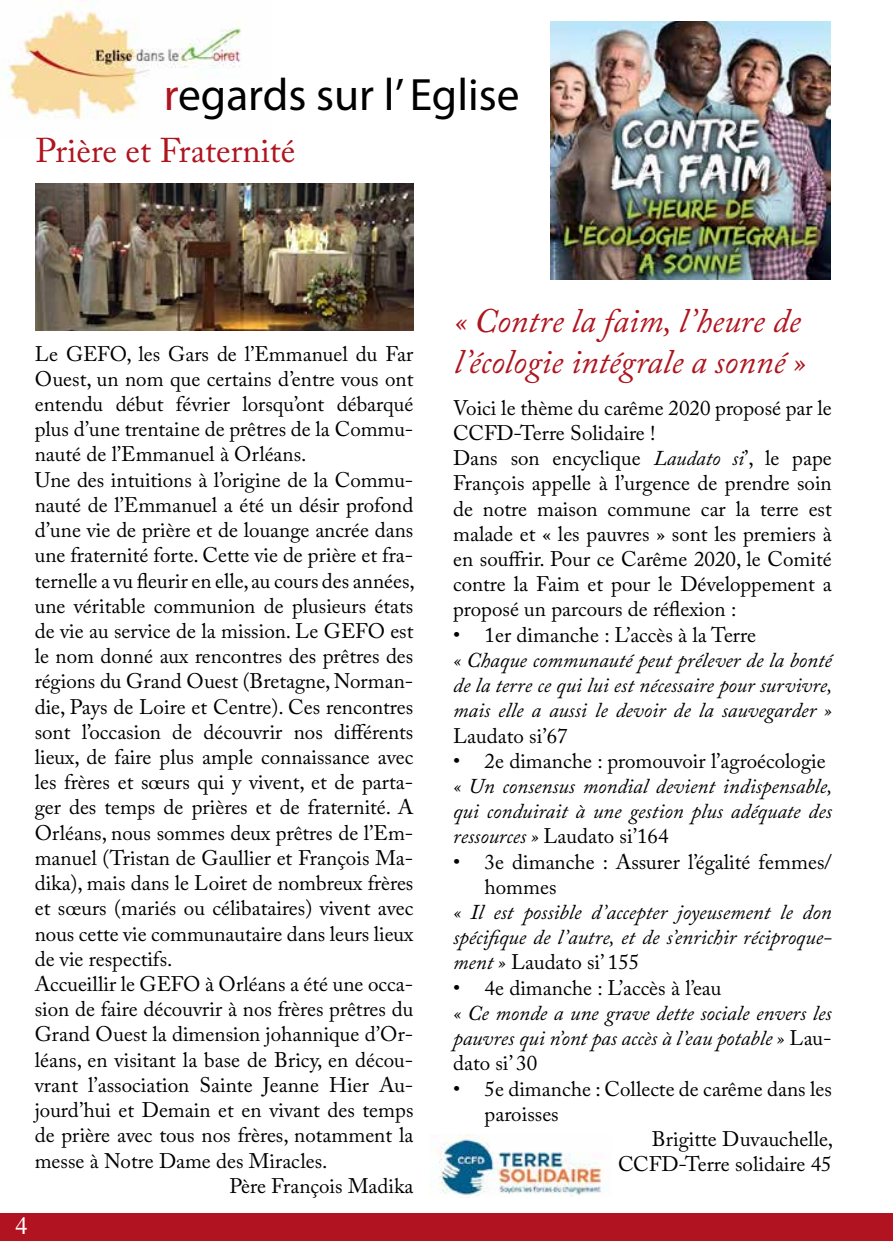
<style>
.page{position:relative;width:893px;height:1241px;background:#fff}
.page>*{position:absolute;margin:0;border:0;box-sizing:border-box;transform-origin:0 0}
.t1{font:45.5px "Myriad Pro";color:#000}
.t2{font:italic 34.12px/40.9px "Adobe Caslon Pro";color:#ae151f}
.t3{font:34.12px "Adobe Caslon Pro";color:#ae151f}
.t4{font:24.5px "Times New Roman";color:#fff}
.t5{font:21px/25.2px "Adobe Caslon Pro";color:#000}
.t6{font:italic 21px/25.2px "Adobe Caslon Pro";color:#000;text-align:justify}
.s1{color:#ae151f}
.s2{font-style:italic}
.s3{font-style:normal}
</style>
<div class="page">
<img style="left:4px;top:0;width:237px;height:119px">
<div style="left:0;top:1213px;width:893px;height:27px;background:#b21320"></div>
<img style="left:551px;top:22px;width:279px;height:258px">
<img style="left:429px;top:1134px;width:179px;height:62px">
<img style="left:35px;top:184px;width:379px;height:147px">
<h1 class="t1" style="left:164px;top:67px;width:357px"><span class="s1">r</span>egards sur l’ Eglise</h1>
<h2 class="t3" style="left:35px;top:130px;width:261px">Prière et Fraternité</h2>
<p class="t5" style="left:35px;top:340px;width:380px">Le GEFO, les Gars de l’Emmanuel du Far</p>
<p class="t5" style="left:35px;top:366px;width:380px">Ouest, un nom que certains d’entre vous ont</p>
<p class="t5" style="left:35px;top:391px;width:380px">entendu début février lorsqu’ont débarqué</p>
<p class="t5" style="left:35px;top:416px;width:380px">plus d’une trentaine de prêtres de la Commu-</p>
<p class="t5" style="left:35px;top:441px;width:273px">nauté de l’Emmanuel à Orléans.</p>
<p class="t5" style="left:35px;top:466px;width:380px">Une des intuitions à l’origine de la Commu-</p>
<p class="t5" style="left:35px;top:492px;width:380px">nauté de l’Emmanuel a été un désir profond</p>
<p class="t5" style="left:35px;top:517px;width:380px">d’une vie de prière et de louange ancrée dans</p>
<p class="t5" style="left:35px;top:542px;width:380px">une fraternité forte. Cette vie de prière et fra-</p>
<p class="t5" style="left:35px;top:567px;width:382px">ternelle a vu fleurir en elle, au cours des années,</p>
<p class="t5" style="left:35px;top:592px;width:380px">une véritable communion de plusieurs états</p>
<p class="t5" style="left:35px;top:618px;width:380px">de vie au service de la mission. Le GEFO est</p>
<p class="t5" style="left:35px;top:643px;width:380px">le nom donné aux rencontres des prêtres des</p>
<p class="t5" style="left:35px;top:668px;width:380px">régions du Grand Ouest (Bretagne, Norman-</p>
<p class="t5" style="left:35px;top:693px;width:380px">die, Pays de Loire et Centre). Ces rencontres</p>
<p class="t5" style="left:35px;top:718px;width:380px">sont l’occasion de découvrir nos différents</p>
<p class="t5" style="left:35px;top:744px;width:380px">lieux, de faire plus ample connaissance avec</p>
<p class="t5" style="left:35px;top:769px;width:380px">les frères et sœurs qui y vivent, et de parta-</p>
<p class="t5" style="left:35px;top:794px;width:380px">ger des temps de prières et de fraternité. A</p>
<p class="t5" style="left:35px;top:819px;width:380px">Orléans, nous sommes deux prêtres de l’Em-</p>
<p class="t5" style="left:35px;top:844px;width:380px">manuel (Tristan de Gaullier et François Ma-</p>
<p class="t5" style="left:35px;top:870px;width:380px">dika), mais dans le Loiret de nombreux frères</p>
<p class="t5" style="left:35px;top:895px;width:380px">et sœurs (mariés ou célibataires) vivent avec</p>
<p class="t5" style="left:35px;top:920px;width:380px">nous cette vie communautaire dans leurs lieux</p>
<p class="t5" style="left:35px;top:945px;width:139px">de vie respectifs.</p>
<p class="t5" style="left:35px;top:970px;width:380px">Accueillir le GEFO à Orléans a été une occa-</p>
<p class="t5" style="left:35px;top:996px;width:380px">sion de faire découvrir à nos frères prêtres du</p>
<p class="t5" style="left:35px;top:1021px;width:380px">Grand Ouest la dimension johannique d’Or-</p>
<p class="t5" style="left:35px;top:1046px;width:380px">léans, en visitant la base de Bricy, en décou-</p>
<p class="t5" style="left:35px;top:1071px;width:380px">vrant l’association Sainte Jeanne Hier Au-</p>
<p class="t5" style="left:35px;top:1096px;width:380px">jourd’hui et Demain et en vivant des temps</p>
<p class="t5" style="left:35px;top:1122px;width:380px">de prière avec tous nos frères, notamment la</p>
<p class="t5" style="left:35px;top:1147px;width:294px">messe à Notre Dame des Miracles.</p>
<p class="t5" style="left:229px;top:1172px;width:186px">Père François Madika</p>
<p class="t4" style="left:15px;top:1208px;width:14px">4</p>
<h2 class="t2" style="left:454px;top:299px;width:353px">« Contre la faim, l’heure de l’écologie intégrale a sonné »</h2>
<p class="t5" style="left:453px;top:395px;width:380px">Voici le thème du carême 2020 proposé par le CCFD-Terre Solidaire !<br>Dans son encyclique <span class="s2">Laudato si</span>’, le pape François appelle à l’urgence de prendre soin de notre maison commune car la terre est malade et « les pauvres » sont les premiers à en souffrir. Pour ce Carême 2020, le Comité contre la Faim et pour le Développement a proposé un parcours de réflexion :</p>
<p class="t5" style="left:453px;top:621px;width:304px">• 1er dimanche : L’accès à la Terre</p>
<p class="t6" style="left:453px;top:647px;width:381px">« Chaque communauté peut prélever de la bonté de la terre ce qui lui est nécessaire pour survivre, mais elle a aussi le devoir de la sauvegarder »</p>
<p class="t5" style="left:453px;top:722px;width:116px">Laudato si’67</p>
<p class="t5" style="left:453px;top:747px;width:374px">• 2e dimanche : promouvoir l’agroécologie</p>
<p class="t6" style="left:453px;top:773px;width:381px">« Un consensus mondial devient indispensable, qui conduirait à une gestion plus adéquate des ressources » <span class="s3">Laudato si’164</span></p>
<p class="t5" style="left:485px;top:848px;width:349px;text-indent:-32px">• 3e dimanche : Assurer l’égalité femmes/ hommes</p>
<p class="t6" style="left:453px;top:899px;width:380px">« Il est possible d’accepter joyeusement le don spécifique de l’autre, et de s’enrichir réciproque&shy;ment » <span class="s3">Laudato si’ 155</span></p>
<p class="t5" style="left:453px;top:974px;width:270px">• 4e dimanche : L’accès à l’eau</p>
<p class="t6" style="left:453px;top:999px;width:380px">« Ce monde a une grave dette sociale envers les pauvres qui n’ont pas accès à l’eau potable » <span class="s3">Lau&shy;dato si’ 30</span></p>
<p class="t5" style="left:453px;top:1075px;width:380px">• 5e dimanche : Collecte de carême dans les</p>
<p class="t5" style="left:485px;top:1100px;width:76px">paroisses</p>
<p class="t5" style="left:652px;top:1125px;width:183px">Brigitte Duvauchelle,</p>
<p class="t5" style="left:618px;top:1151px;width:215px">CCFD-Terre solidaire 45</p>
</div>
